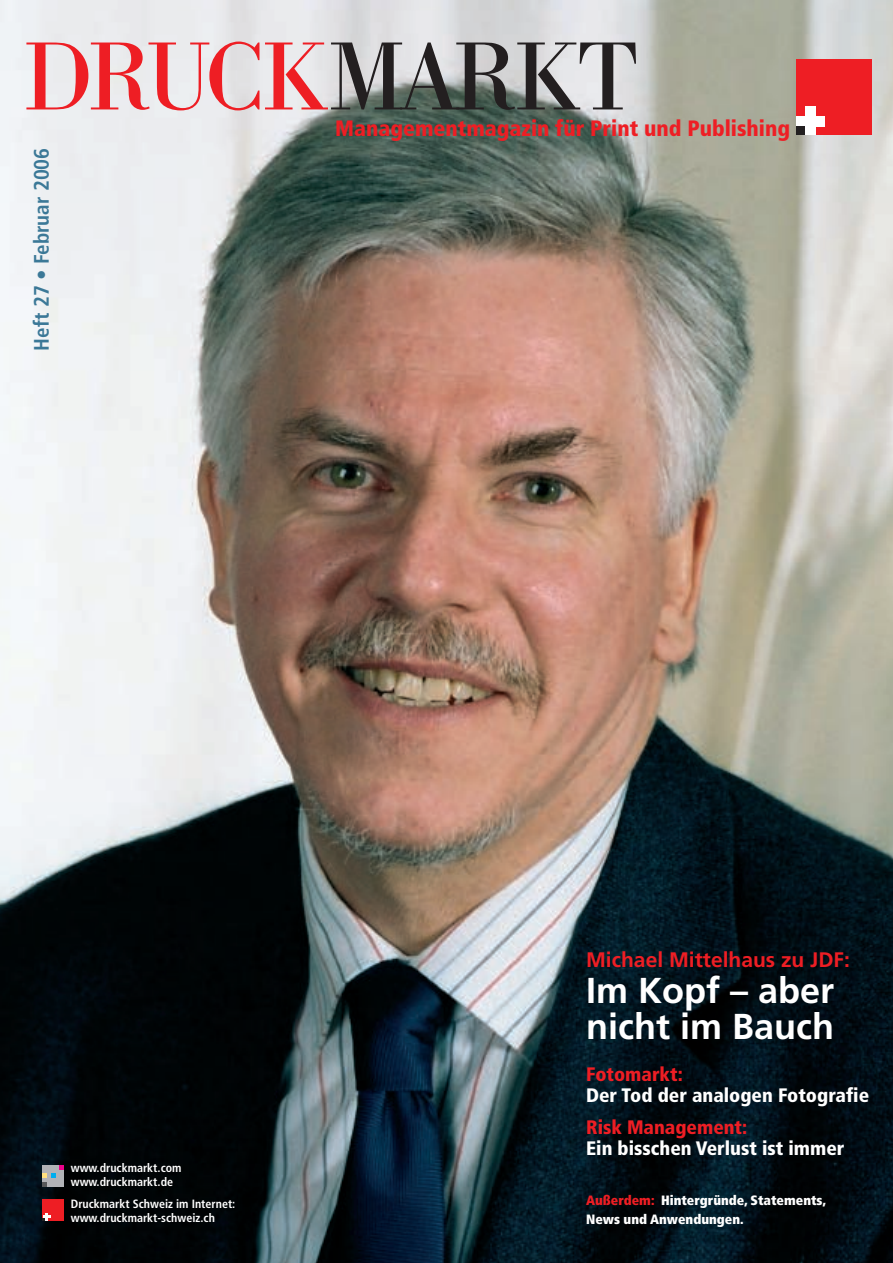
<style>
.page{position:relative;width:893px;height:1263px;background:#fff}
.page>*{position:absolute;margin:0;border:0;box-sizing:border-box;transform-origin:0 0}
.t1{font:99px "Bodoni Nr 1 SB";letter-spacing:-.055em;color:#ee1e24}
.t2{font:700 36px/36px "Frutiger CE";color:#fff}
.t3{font:900 condensed 22.2px "Frutiger";color:#ee1e24}
.t4{font:700 21px "Frutiger CE";color:#ee1e24}
.t5{font:700 condensed 21px "Frutiger";color:#3b7897}
.t6{font:900 condensed 19.5px "Frutiger";color:#fff}
.t7{font:900 condensed 19.5px "Frutiger";color:#ee1e24}
.t8{font:900 condensed 13.5px/18.8px "Frutiger";color:#fff}
.t9{font:700 condensed 12px/13.5px "Frutiger";color:#fff}
.s1{color:#231f20}
.s2{color:#ee1e24}
</style>
<div class="page">
<img style="left:0;top:0;width:893px;height:1263px">
<svg style="left:43px;top:1165px;width:21px;height:21px"></svg>
<div style="left:43px;top:1199px;width:21px;height:21px;background:#ee1e24"></div>
<svg style="left:43px;top:1213px;width:7px;height:8px"></svg>
<div style="left:797px;top:59px;width:75px;height:75px;background:#ee1e24"></div>
<div style="left:797px;top:116px;width:28px;height:10px;background:#fff"></div>
<div style="left:805px;top:107px;width:10px;height:28px;background:#fff"></div>
<div style="left:797px;top:126px;width:8px;height:9px;background:#231f20"></div>
<h1 class="t1" style="left:23px;top:17px;width:617px">DRUCK<span class="s1">MARKT</span></h1>
<h3 class="t3" style="left:335px;top:119px;width:456px">Managementmagazin für Print und Publishing</h3>
<h3 class="t5" style="left:33px;top:351px;width:204px;rotate:-90deg">Heft 27 • Februar 2006</h3>
<p class="t9" style="left:71px;top:1162px;width:112px">www.druckmarkt.com www.druckmarkt.de</p>
<p class="t9" style="left:71px;top:1198px;width:166px">Druckmarkt Schweiz im Internet: www.druckmarkt-schweiz.ch</p>
<h3 class="t4" style="left:586px;top:951px;width:265px">Michael Mittelhaus zu JDF:</h3>
<h2 class="t2" style="left:586px;top:975px;width:250px">Im Kopf – aber nicht im Bauch</h2>
<h3 class="t7" style="left:586px;top:1066px;width:98px">Fotomarkt:</h3>
<h3 class="t6" style="left:586px;top:1087px;width:285px">Der Tod der analogen Fotografie</h3>
<h3 class="t7" style="left:586px;top:1119px;width:163px">Risk Management:</h3>
<h3 class="t6" style="left:586px;top:1140px;width:260px">Ein bisschen Verlust ist immer</h3>
<p class="t8" style="left:586px;top:1192px;width:241px"><span class="s2">Außerdem:</span> Hintergründe, Statements,<br>News und Anwendungen.</p>
</div>
